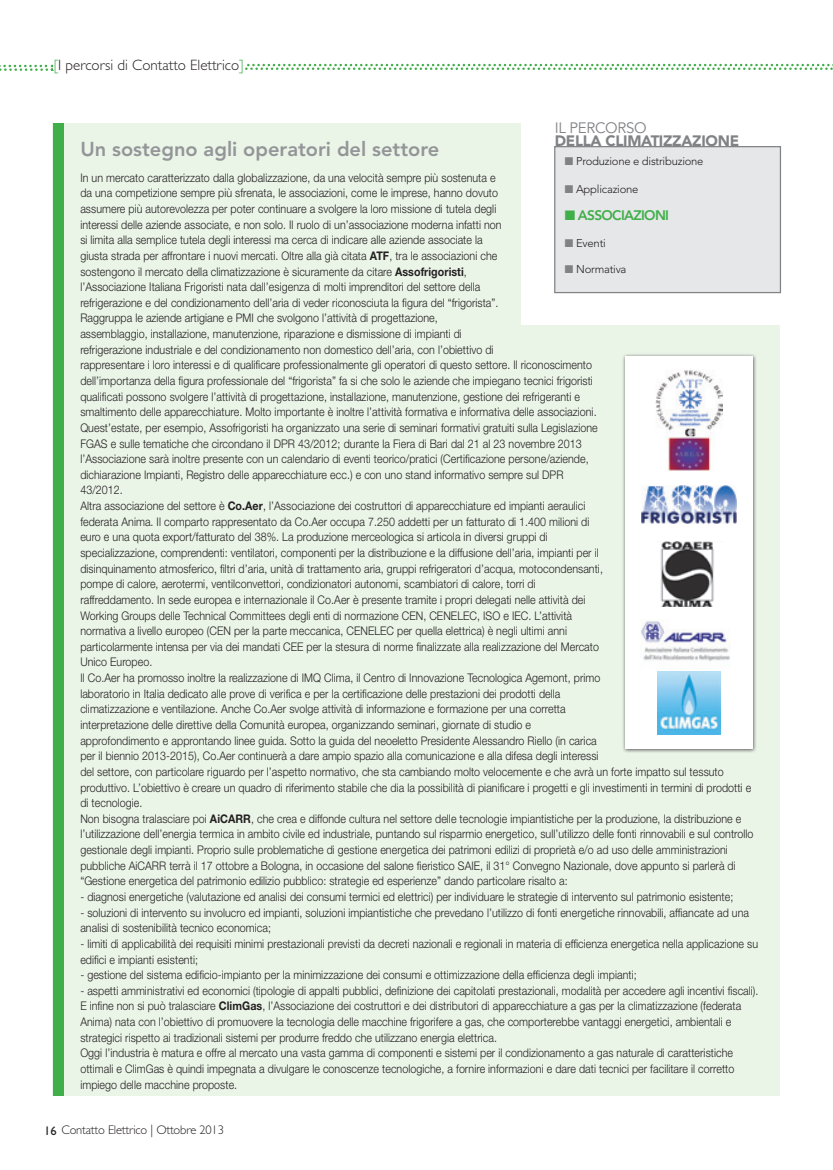
<style>
.page{position:relative;width:833px;height:1170px;background:#fff}
.page>*{position:absolute;margin:0;border:0;box-sizing:border-box;transform-origin:0 0}
.t1{font:800 20px "Avenir LT Std";color:#939598}
.t2{font:300 15px "Gill Sans Std";color:#231f20}
.t3{font:900 15px "Avenir LT Std";letter-spacing:-.02em;color:#808285}
.t4{font:15px "Avenir LT Std";letter-spacing:-.02em;color:#808285}
.t5{font:800 13.75px "Avenir LT Std";letter-spacing:-.05em;color:#40ae49}
.t6{font:300 12.5px "Gill Sans Std";letter-spacing:-.015em;color:#231f20}
.t7{font:300 11.88px/15.6px "Helvetica Neue LT Std";letter-spacing:.005em;color:#231f20;scale:.9 1}
.t8{font:300 11.25px "Avenir LT Std";letter-spacing:-.02em;color:#231f20}
.s1{color:#40ae49}
.s2{font-weight:700}
.s3{color:#808285}
.s4{font-weight:400}
</style>
<div class="page">
<div style="left:52px;top:123px;width:728px;height:972px;background:#eaf4e7"></div>
<div style="left:53px;top:123px;width:11px;height:972px;background:#40ae49"></div>
<div style="left:521px;top:116px;width:311px;height:209px;background:#fff"></div>
<div style="left:554px;top:146px;width:227px;height:147px;background:#e6e7e9;border:1px solid #808285"></div>
<div style="left:621px;top:353px;width:136px;height:399px;background:#231f20;opacity:.75"></div>
<div style="left:625px;top:357px;width:128px;height:391px;background:#fff"></div>
<img style="left:642px;top:486px;width:95px;height:37px">
<img style="left:641px;top:621px;width:89px;height:54px">
<img style="left:660px;top:541px;width:54px;height:65px">
<img style="left:657px;top:671px;width:63px;height:63px">
<img style="left:655px;top:370px;width:67px;height:101px">
<svg style="left:245px;top:64px;width:588px;height:6px"></svg>
<svg style="left:0;top:65px;width:53px;height:6px"></svg>
<p class="t2" style="left:54px;top:56px;width:192px"><span class="s1">[</span>I percorsi di Contatto Elettrico<span class="s1">]</span></p>
<p class="t4" style="left:555px;top:119px;width:93px">IL PERCORSO</p>
<p class="t3" style="left:555px;top:132px;width:186px">DELLA CLIMATIZZAZIONE</p>
<h1 class="t1" style="left:80px;top:137px;width:360px">Un sostegno agli operatori del settore</h1>
<p class="t7" style="left:80px;top:169px;width:749px">In un mercato caratterizzato dalla globalizzazione, da una velocità sempre più sostenuta e<br>da una competizione sempre più sfrenata, le associazioni, come le imprese, hanno dovuto<br>assumere più autorevolezza per poter continuare a svolgere la loro missione di tutela degli<br>interessi delle aziende associate, e non solo. Il ruolo di un’associazione moderna infatti non<br>si limita alla semplice tutela degli interessi ma cerca di indicare alle aziende associate la<br>giusta strada per affrontare i nuovi mercati. Oltre alla già citata <span class="s2">ATF</span>, tra le associazioni che<br>sostengono il mercato della climatizzazione è sicuramente da citare <span class="s2">Assofrigoristi</span>,<br>l’Associazione Italiana Frigoristi nata dall’esigenza di molti imprenditori del settore della<br>refrigerazione e del condizionamento dell’aria di veder riconosciuta la figura del “frigorista”.<br>Raggruppa le aziende artigiane e PMI che svolgono l’attività di progettazione,<br>assemblaggio, installazione, manutenzione, riparazione e dismissione di impianti di<br>refrigerazione industriale e del condizionamento non domestico dell’aria, con l’obiettivo di<br>rappresentare i loro interessi e di qualificare professionalmente gli operatori di questo settore. Il riconoscimento<br>dell’importanza della figura professionale del “frigorista” fa si che solo le aziende che impiegano tecnici frigoristi<br>qualificati possono svolgere l’attività di progettazione, installazione, manutenzione, gestione dei refrigeranti e<br>smaltimento delle apparecchiature. Molto importante è inoltre l’attività formativa e informativa delle associazioni.<br>Quest’estate, per esempio, Assofrigoristi ha organizzato una serie di seminari formativi gratuiti sulla Legislazione<br>FGAS e sulle tematiche che circondano il DPR 43/2012; durante la Fiera di Bari dal 21 al 23 novembre 2013<br>l’Associazione sarà inoltre presente con un calendario di eventi teorico/pratici (Certificazione persone/aziende,<br>dichiarazione Impianti, Registro delle apparecchiature ecc.) e con uno stand informativo sempre sul DPR<br>43/2012.<br>Altra associazione del settore è <span class="s2">Co.Aer</span>, l’Associazione dei costruttori di apparecchiature ed impianti aeraulici<br>federata Anima. Il comparto rappresentato da Co.Aer occupa 7.250 addetti per un fatturato di 1.400 milioni di<br>euro e una quota export/fatturato del 38%. La produzione merceologica si articola in diversi gruppi di<br>specializzazione, comprendenti: ventilatori, componenti per la distribuzione e la diffusione dell’aria, impianti per il<br>disinquinamento atmosferico, filtri d’aria, unità di trattamento aria, gruppi refrigeratori d’acqua, motocondensanti,<br>pompe di calore, aerotermi, ventilconvettori, condizionatori autonomi, scambiatori di calore, torri di<br>raffreddamento. In sede europea e internazionale il Co.Aer è presente tramite i propri delegati nelle attività dei<br>Working Groups delle Technical Committees degli enti di normazione CEN, CENELEC, ISO e IEC. L’attività<br>normativa a livello europeo (CEN per la parte meccanica, CENELEC per quella elettrica) è negli ultimi anni<br>particolarmente intensa per via dei mandati CEE per la stesura di norme finalizzate alla realizzazione del Mercato<br>Unico Europeo.<br>Il Co.Aer ha promosso inoltre la realizzazione di IMQ Clima, il Centro di Innovazione Tecnologica Agemont, primo<br>laboratorio in Italia dedicato alle prove di verifica e per la certificazione delle prestazioni dei prodotti della<br>climatizzazione e ventilazione. Anche Co.Aer svolge attività di informazione e formazione per una corretta<br>interpretazione delle direttive della Comunità europea, organizzando seminari, giornate di studio e<br>approfondimento e approntando linee guida. Sotto la guida del neoeletto Presidente Alessandro Riello (in carica<br>per il biennio 2013-2015), Co.Aer continuerà a dare ampio spazio alla comunicazione e alla difesa degli interessi<br>del settore, con particolare riguardo per l’aspetto normativo, che sta cambiando molto velocemente e che avrà un forte impatto sul tessuto produttivo. L’obiettivo è creare un quadro di riferimento stabile che dia la possibilità di pianificare i progetti e gli investimenti in termini di prodotti e di tecnologie.<br>Non bisogna tralasciare poi <span class="s2">AiCARR</span>, che crea e diffonde cultura nel settore delle tecnologie impiantistiche per la produzione, la distribuzione e l’utilizzazione dell’energia termica in ambito civile ed industriale, puntando sul risparmio energetico, sull’utilizzo delle fonti rinnovabili e sul controllo gestionale degli impianti. Proprio sulle problematiche di gestione energetica dei patrimoni edilizi di proprietà e/o ad uso delle amministrazioni pubbliche AiCARR terrà il 17 ottobre a Bologna, in occasione del salone fieristico SAIE, il 31° Convegno Nazionale, dove appunto si parlerà di “Gestione energetica del patrimonio edilizio pubblico: strategie ed esperienze” dando particolare risalto a:</p>
<p class="t7" style="left:80px;top:888px;width:727px">- diagnosi energetiche (valutazione ed analisi dei consumi termici ed elettrici) per individuare le strategie di intervento sul patrimonio esistente;</p>
<p class="t7" style="left:80px;top:904px;width:744px">- soluzioni di intervento su involucro ed impianti, soluzioni impiantistiche che prevedano l’utilizzo di fonti energetiche rinnovabili, affiancate ad una analisi di sostenibilità tecnico economica;</p>
<p class="t7" style="left:80px;top:935px;width:754px">- limiti di applicabilità dei requisiti minimi prestazionali previsti da decreti nazionali e regionali in materia di efficienza energetica nella applicazione su edifici e impianti esistenti;</p>
<p class="t7" style="left:80px;top:966px;width:619px">- gestione del sistema edificio-impianto per la minimizzazione dei consumi e ottimizzazione della efficienza degli impianti;</p>
<p class="t7" style="left:80px;top:982px;width:755px">- aspetti amministrativi ed economici (tipologie di appalti pubblici, definizione dei capitolati prestazionali, modalità per accedere agli incentivi fiscali).<br>E infine non si può tralasciare <span class="s2">ClimGas</span>, l’Associazione dei costruttori e dei distributori di apparecchiature a gas per la climatizzazione (federata Anima) nata con l’obiettivo di promuovere la tecnologia delle macchine frigorifere a gas, che comporterebbe vantaggi energetici, ambientali e strategici rispetto ai tradizionali sistemi per produrre freddo che utilizzano energia elettrica.<br>Oggi l’industria è matura e offre al mercato una vasta gamma di componenti e sistemi per il condizionamento a gas naturale di caratteristiche ottimali e ClimGas è quindi impegnata a divulgare le conoscenze tecnologiche, a fornire informazioni e dare dati tecnici per facilitare il corretto impiego delle macchine proposte.</p>
<p class="t8" style="left:565px;top:155px;width:140px"><span class="s3">■</span> Produzione e distribuzione</p>
<p class="t8" style="left:565px;top:182px;width:75px"><span class="s3">■</span> Applicazione</p>
<p class="t5" style="left:565px;top:207px;width:106px">■ Associazioni</p>
<p class="t8" style="left:565px;top:236px;width:43px"><span class="s3">■</span> Eventi</p>
<p class="t8" style="left:565px;top:262px;width:63px"><span class="s3">■</span> Normativa</p>
<p class="t6" style="left:44px;top:1122px;width:181px"><span class="s4">16</span> Contatto Elettrico | Ottobre 2013</p>
</div>
